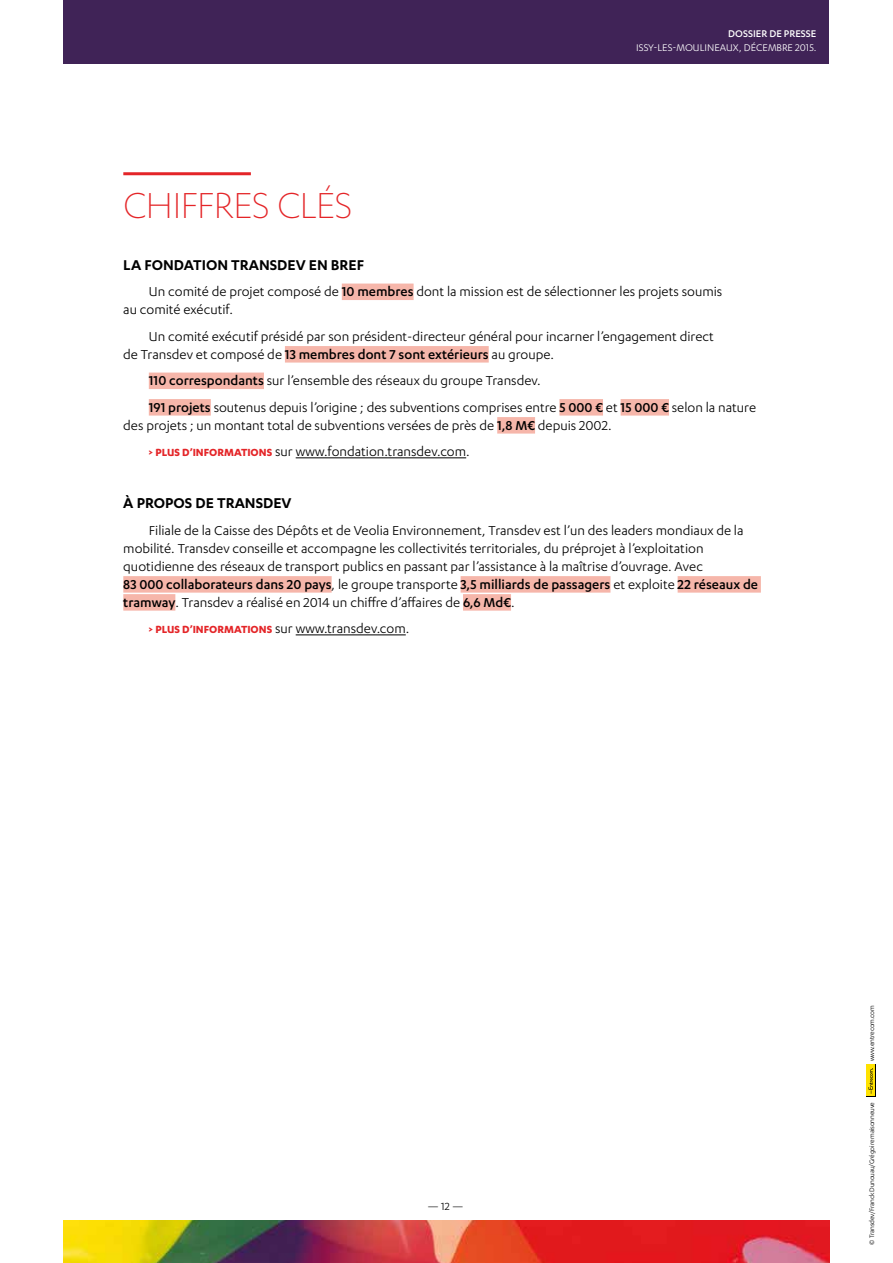
<style>
.page{position:relative;width:893px;height:1263px;background:#fff}
.page>*{position:absolute;margin:0;border:0;box-sizing:border-box;transform-origin:0 0}
.t1{font:300 42px "Karbon";letter-spacing:-.025em;color:#e42528}
.t2{font:600 16.5px "Karbon";color:#000}
.t3{font:15px/18px "Karbon";color:#000}
.t4{font:12px "Karbon";color:#000}
.t5{font:11.25px "Karbon";color:#fff}
.t6{font:500 11.25px "Karbon";color:#fff}
.t7{font:7.5px "Karbon";letter-spacing:-.025em;color:#000}
.s1{font-weight:500}
.s2{font-weight:700;font-size:12px;color:#e42528}
</style>
<div class="page">
<div style="left:64px;top:0;width:765px;height:64px;background:#402357"></div>
<img style="left:64px;top:1220px;width:765px;height:43px">
<hr style="left:123px;top:172px;width:128px;height:3px;background:#e42528">
<div style="left:342px;top:284px;width:72px;height:16px;background:#f6b6aa"></div>
<div style="left:285px;top:346px;width:204px;height:17px;background:#f6b6aa"></div>
<div style="left:149px;top:373px;width:115px;height:16px;background:#f6b6aa"></div>
<div style="left:149px;top:399px;width:62px;height:17px;background:#f6b6aa"></div>
<div style="left:559px;top:399px;width:44px;height:17px;background:#f6b6aa"></div>
<div style="left:621px;top:399px;width:48px;height:17px;background:#f6b6aa"></div>
<div style="left:497px;top:417px;width:38px;height:17px;background:#f6b6aa"></div>
<hr style="left:296px;top:457px;width:170px;height:1px;background:#000">
<div style="left:123px;top:576px;width:209px;height:17px;background:#f6b6aa"></div>
<div style="left:461px;top:576px;width:149px;height:17px;background:#f6b6aa"></div>
<div style="left:678px;top:576px;width:83px;height:17px;background:#f6b6aa"></div>
<div style="left:123px;top:594px;width:52px;height:17px;background:#f6b6aa"></div>
<div style="left:463px;top:594px;width:48px;height:17px;background:#f6b6aa"></div>
<hr style="left:296px;top:634px;width:110px;height:1px;background:#000">
<div style="left:866px;top:1064px;width:9px;height:32px;background:#ffe200"></div>
<svg style="left:868px;top:1068px;width:5px;height:26px"></svg>
<h1 class="t1" style="left:123px;top:182px;width:231px">CHIFFRES CLÉS</h1>
<p class="t6" style="left:728px;top:28px;width:90px">DOSSIER DE PRESSE</p>
<p class="t5" style="left:636px;top:41px;width:182px">ISSY-LES-MOULINEAUX, DÉCEMBRE 2015.</p>
<p class="t2" style="left:123px;top:255px;width:242px">LA FONDATION TRANSDEV EN BREF</p>
<p class="t3" style="left:123px;top:282px;width:601px;text-indent:26px">Un comité de projet composé de <span class="s1">10 membres</span> dont la mission est de sélectionner les projets soumis au comité exécutif.</p>
<p class="t3" style="left:123px;top:327px;width:592px;text-indent:26px">Un comité exécutif présidé par son président-directeur général pour incarner l’engagement direct de Transdev et composé de <span class="s1">13 membres dont 7 sont extérieurs</span> au groupe.</p>
<p class="t3" style="left:149px;top:367px;width:609px;line-height:26.5px"><span class="s1">110 correspondants</span> sur l’ensemble des réseaux du groupe Transdev.<br><span class="s1">191 projets</span> soutenus depuis l’origine ; des subventions comprises entre <span class="s1">5 000 €</span> et <span class="s1">15 000 €</span> selon la nature</p>
<p class="t3" style="left:149px;top:412px;width:464px;line-height:26.5px;text-indent:-26px">des projets ; un montant total de subventions versées de près de <span class="s1">1,8 M€</span> depuis 2002. <span class="s2">&gt; PLUS D’INFORMATIONS</span> sur www.fondation.transdev.com.</p>
<p class="t2" style="left:123px;top:494px;width:170px">À PROPOS DE TRANSDEV</p>
<p class="t3" style="left:123px;top:521px;width:636px;text-indent:26px">Filiale de la Caisse des Dépôts et de Veolia Environnement, Transdev est l’un des leaders mondiaux de la mobilité. Transdev conseille et accompagne les collectivités territoriales, du préprojet à l’exploitation quotidienne des réseaux de transport publics en passant par l’assistance à la maîtrise d’ouvrage. Avec<br><span class="s1">83 000 collaborateurs dans 20 pays</span>, le groupe transporte <span class="s1">3,5 milliards de passagers</span> et exploite <span class="s1">22 réseaux de tramway</span>. Transdev a réalisé en 2014 un chiffre d’affaires de <span class="s1">6,6 Md€</span>.</p>
<p class="t3" style="left:149px;top:619px;width:262px"><span class="s2">&gt; PLUS D’INFORMATIONS</span> sur www.transdev.com.</p>
<p class="t4" style="left:427px;top:1199px;width:38px">— 12 —</p>
<p class="t7" style="left:868px;top:1061px;width:58px;rotate:-90deg">www.entrecom.com</p>
<p class="t7" style="left:868px;top:1245px;width:144px;rotate:-90deg">© Transdev/Franck Dunouau/Grégoire maisonneuve</p>
</div>
